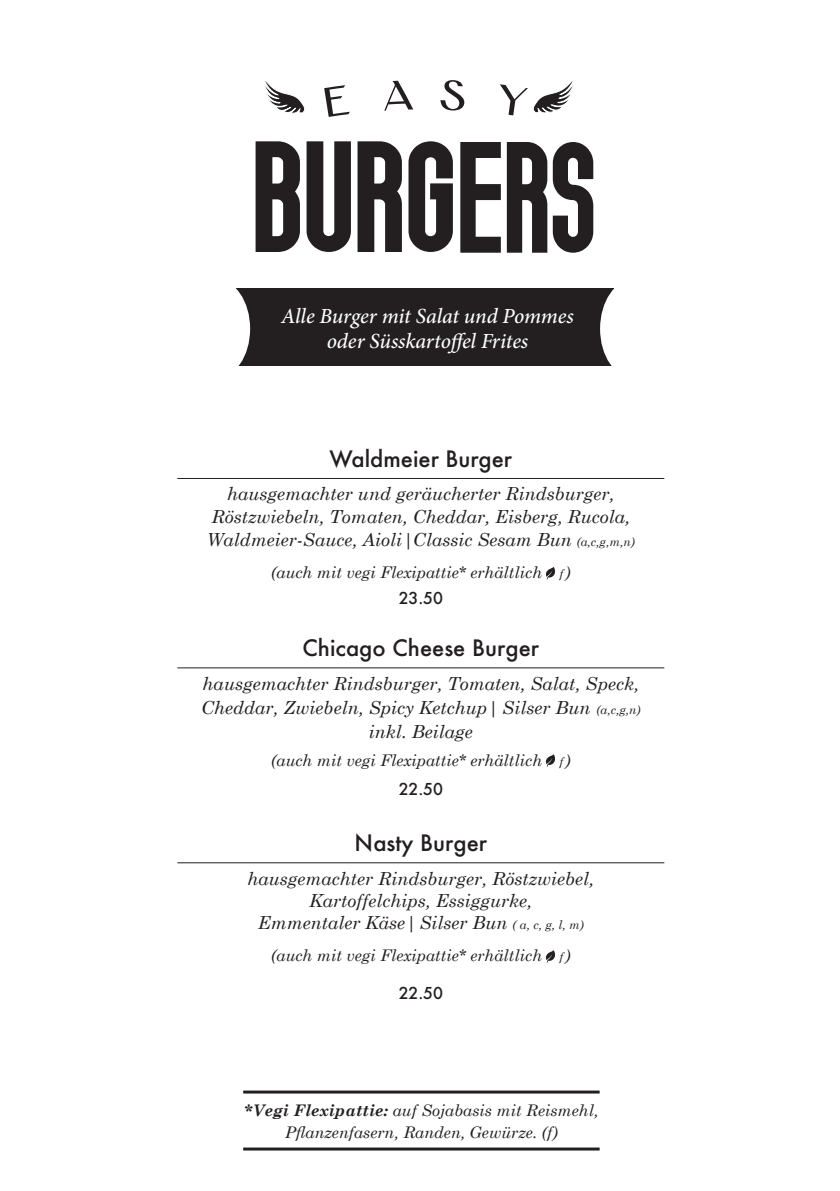
<style>
.page{position:relative;width:840px;height:1191px;background:#fff}
.page>*{position:absolute;margin:0;border:0;box-sizing:border-box;transform-origin:0 0}
.t1{font:500 22px "Futura";color:#231f20}
.t2{font:italic 500 21.6px/25.8px "Minion Pro";letter-spacing:-.01em;color:#fff;text-align:center}
.t3{font:italic 18px/23px "Century Schoolbook";color:#231f20;text-align:center}
.t4{font:italic 16px/22px "Century Schoolbook";color:#231f20;text-align:center}
.t5{font:500 16px "Futura";color:#231f20}
.s1{font-size:12px}
.s2{font-weight:700}
</style>
<div class="page">
<div style="left:235px;top:288px;width:378px;height:78px;background:#231f20"></div>
<hr style="left:177px;top:478px;width:487px;height:1px;background:#231f20">
<hr style="left:177px;top:667px;width:487px;height:1px;background:#231f20">
<hr style="left:177px;top:862px;width:487px;height:1px;background:#231f20">
<svg style="left:546px;top:567px;width:8px;height:12px"></svg>
<svg style="left:545px;top:754px;width:9px;height:13px"></svg>
<svg style="left:545px;top:950px;width:9px;height:12px"></svg>
<hr style="left:243px;top:1090px;width:356px;height:3px;background:#231f20">
<hr style="left:243px;top:1147px;width:356px;height:3px;background:#231f20">
<svg style="left:324px;top:85px;width:26px;height:32px"></svg>
<svg style="left:384px;top:81px;width:29px;height:30px"></svg>
<svg style="left:440px;top:80px;width:24px;height:31px"></svg>
<svg style="left:500px;top:81px;width:73px;height:34px"></svg>
<svg style="left:264px;top:81px;width:41px;height:33px"></svg>
<svg style="left:255px;top:141px;width:45px;height:111px"></svg>
<svg style="left:306px;top:141px;width:45px;height:111px"></svg>
<svg style="left:357px;top:141px;width:44px;height:111px"></svg>
<svg style="left:408px;top:141px;width:44px;height:111px"></svg>
<svg style="left:460px;top:142px;width:40px;height:111px"></svg>
<svg style="left:506px;top:142px;width:87px;height:111px"></svg>
<div style="left:183px;top:279px;width:67px;height:99px;background:#fff;border-radius:50%"></div>
<div style="left:599px;top:279px;width:68px;height:99px;background:#fff;border-radius:50%"></div>
<p class="t2" style="left:281px;top:303px;width:294px">Alle Burger mit Salat und Pommes oder Süsskartoffel Frites</p>
<p class="t1" style="left:329px;top:443px;width:184px">Waldmeier Burger</p>
<p class="t3" style="left:207px;top:482px;width:429px">hausgemachter und geräucherter Rindsburger,<br>Röstzwiebeln, Tomaten, Cheddar, Eisberg, Rucola,<br>Waldmeier-Sauce, Aioli|Classic Sesam Bun <span class="s1">(a,c,g,m,n)</span></p>
<p class="t4" style="left:271px;top:561px;width:300px">(auch mit vegi Flexipattie* erhältlich <span class="s1">f</span>)</p>
<p class="t5" style="left:398px;top:587px;width:46px">23.50</p>
<p class="t1" style="left:302px;top:633px;width:238px">Chicago Cheese Burger</p>
<p class="t3" style="left:201px;top:672px;width:440px;line-height:23.6px">hausgemachter Rindsburger, Tomaten, Salat, Speck,<br>Cheddar, Zwiebeln, Spicy Ketchup| Silser Bun <span class="s1">(a,c,g,n) </span>inkl. Beilage</p>
<p class="t4" style="left:271px;top:748px;width:300px">(auch mit vegi Flexipattie* erhältlich <span class="s1">f</span>)</p>
<p class="t5" style="left:398px;top:777px;width:46px">22.50</p>
<p class="t1" style="left:354px;top:827px;width:134px">Nasty Burger</p>
<p class="t3" style="left:247px;top:867px;width:348px;line-height:22px">hausgemachter Rindsburger, Röstzwiebel,<br>Kartoffelchips, Essiggurke,<br>Emmentaler Käse| Silser Bun <span class="s1">( a, c, g, l, m)</span></p>
<p class="t4" style="left:271px;top:944px;width:300px">(auch mit vegi Flexipattie* erhältlich <span class="s1">f</span>)</p>
<p class="t5" style="left:398px;top:982px;width:46px">22.50</p>
<p class="t4" style="left:244px;top:1098px;width:355px"><span class="s2">*Vegi Flexipattie:</span> auf Sojabasis mit Reismehl,<br>Pflanzenfasern, Randen, Gewürze. (f)</p>
</div>
